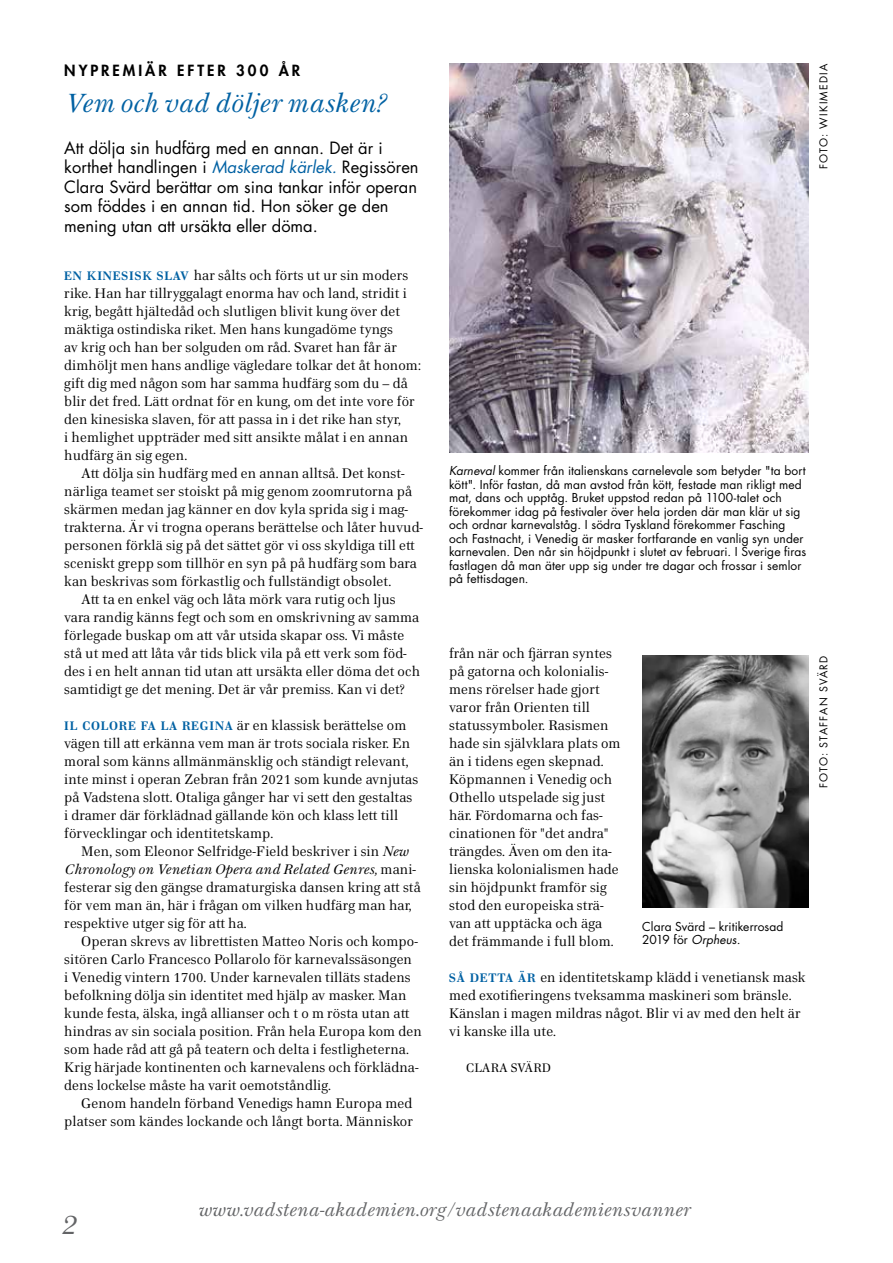
<style>
.page{position:relative;width:893px;height:1263px;background:#fff}
.page>*{position:absolute;margin:0;border:0;box-sizing:border-box;transform-origin:0 0}
.t1{font:italic 27px "Home Text";color:#636466}
.t2{font:italic 25.5px "Home Text";letter-spacing:.005em;color:#0061a3}
.t3{font:italic 18px "Home Text";letter-spacing:.01em;color:#636466}
.t4{font:16.5px/19.5px "Futura Std";color:#000}
.t5{font:800 15px "Futura Std";letter-spacing:.2em;color:#000}
.t6{font:13.5px/18px "Home Text";letter-spacing:.01em;color:#000}
.t7{font:12px/13.5px "Futura Std";letter-spacing:.01em;color:#000}
.t8{font:12px "Home Text";letter-spacing:.01em;color:#000}
.t9{font:10.5px "Futura Std";letter-spacing:.11em;color:#000}
.s1{font-style:italic;color:#0061a3}
.s2{font-weight:700;font-size:12px;color:#0061a3}
.s3{font-style:italic}
</style>
<div class="page">
<img style="left:642px;top:656px;width:166px;height:252px">
<img style="left:449px;top:64px;width:359px;height:388px">
<p class="t5" style="left:64px;top:61px;width:237px">NYPREMIÄR EFTER 300 ÅR</p>
<h2 class="t2" style="left:64px;top:87px;width:323px">Vem och vad döljer masken?</h2>
<p class="t4" style="left:64px;top:138px;width:356px">Att dölja sin hudfärg med en annan. Det är i korthet handlingen i <span class="s1">Maskerad kärlek.</span> Regissören Clara Svärd berättar om sina tankar inför operan som föddes i en annan tid. Hon söker ge den mening utan att ursäkta eller döma.</p>
<p class="t6" style="left:64px;top:266px;width:358px"><span class="s2">EN KINESISK SLAV</span> har sålts och förts ut ur sin moders rike. Han har tillryggalagt enorma hav och land, stridit i krig, begått hjältedåd och slutligen blivit kung över det mäktiga ostindiska riket. Men hans kungadöme tyngs<br>av krig och han ber solguden om råd. Svaret han får är dimhöljt men hans andlige vägledare tolkar det åt honom: gift dig med någon som har samma hudfärg som du – då blir det fred. Lätt ordnat för en kung, om det inte vore för den kinesiska slaven, för att passa in i det rike han styr,<br>i hemlighet uppträder med sitt ansikte målat i en annan hudfärg än sig egen.</p>
<p class="t6" style="left:81px;top:464px;width:325px">Att dölja sin hudfärg med en annan alltså. Det konst-</p>
<p class="t6" style="left:64px;top:482px;width:349px">närliga teamet ser stoiskt på mig genom zoomrutorna på</p>
<p class="t6" style="left:64px;top:500px;width:345px">skärmen medan jag känner en dov kyla sprida sig i mag-</p>
<p class="t6" style="left:64px;top:518px;width:360px">trakterna. Är vi trogna operans berättelse och låter huvud-</p>
<p class="t6" style="left:64px;top:536px;width:352px">personen förklä sig på det sättet gör vi oss skyldiga till ett</p>
<p class="t6" style="left:64px;top:554px;width:354px">sceniskt grepp som tillhör en syn på på hudfärg som bara</p>
<p class="t6" style="left:64px;top:572px;width:328px">kan beskrivas som förkastlig och fullständigt obsolet.</p>
<p class="t6" style="left:81px;top:590px;width:316px">Att ta en enkel väg och låta mörk vara rutig och ljus</p>
<p class="t6" style="left:64px;top:608px;width:356px">vara randig känns fegt och som en omskrivning av samma</p>
<p class="t6" style="left:64px;top:626px;width:342px">förlegade buskap om att vår utsida skapar oss. Vi måste</p>
<p class="t6" style="left:64px;top:644px;width:344px">stå ut med att låta vår tids blick vila på ett verk som föd-</p>
<p class="t6" style="left:64px;top:662px;width:357px">des i en helt annan tid utan att ursäkta eller döma det och</p>
<p class="t6" style="left:64px;top:680px;width:342px">samtidigt ge det mening. Det är vår premiss. Kan vi det?</p>
<p class="t6" style="left:64px;top:716px;width:355px"><span class="s2">IL COLORE FA LA REGINA</span> är en klassisk berättelse om vägen till att erkänna vem man är trots sociala risker. En moral som känns allmänmänsklig och ständigt relevant, inte minst i operan Zebran från 2021 som kunde avnjutas på Vadstena slott. Otaliga gånger har vi sett den gestaltas i dramer där förklädnad gällande kön och klass lett till förvecklingar och identitetskamp.</p>
<p class="t6" style="left:64px;top:842px;width:358px;text-indent:17px">Men, som Eleonor Selfridge-Field beskriver i sin <span class="s3">New Chronology on Venetian Opera and Related Genres,</span> mani&shy;festerar sig den gängse dramaturgiska dansen kring att stå för vem man än, här i frågan om vilken hudfärg man har, respektive utger sig för att ha.</p>
<p class="t6" style="left:64px;top:932px;width:359px;text-indent:17px">Operan skrevs av librettisten Matteo Noris och kompo&shy;sitören Carlo Francesco Pollarolo för karnevalssäsongen<br>i Venedig vintern 1700. Under karnevalen tilläts stadens befolkning dölja sin identitet med hjälp av masker. Man kunde festa, älska, ingå allianser och t o m rösta utan att hindras av sin sociala position. Från hela Europa kom den som hade råd att gå på teatern och delta i festligheterna.<br>Krig härjade kontinenten och karnevalens och förklädna&shy;dens lockelse måste ha varit oemotståndlig.</p>
<p class="t6" style="left:64px;top:1094px;width:350px;text-align:right">Genom handeln förband Venedigs hamn Europa med platser som kändes lockande och långt borta. Människor</p>
<p class="t9" style="left:817px;top:169px;width:107px;rotate:-90deg">FOTO: WIKIMEDIA</p>
<p class="t7" style="left:449px;top:464px;width:359px"><span class="s3">Karneval</span> kommer från italienskans carnelevale som betyder "ta bort kött". Inför fastan, då man avstod från kött, festade man rikligt med mat, dans och upptåg. Bruket uppstod redan på 1100-talet och förekommer idag på festivaler över hela jorden där man klär ut sig och ordnar karnevalståg. I södra Tyskland förekommer Fasching och Fastnacht, i Venedig är masker fortfarande en vanlig syn under karnevalen. Den når sin höjdpunkt i slutet av februari. I Sverige firas fastlagen då man äter upp sig under tre dagar och frossar i semlor på fettisdagen.</p>
<p class="t6" style="left:449px;top:644px;width:173px">från när och fjärran syntes på gatorna och kolonialis&shy;mens rörelser hade gjort varor från Orienten till statussymboler. Rasismen hade sin självklara plats om än i tidens egen skepnad.<br>Köpmannen i Venedig och<br>Othello utspelade sig just här. Fördomarna och fas&shy;cinationen för "det andra" trängdes. Även om den ita&shy;lienska kolonialismen hade sin höjdpunkt framför sig stod den europeiska strä&shy;van att upptäcka och äga det främmande i full blom.</p>
<p class="t6" style="left:449px;top:968px;width:358px"><span class="s2">SÅ DETTA ÄR</span> en identitetskamp klädd i venetiansk mask med exotifieringens tveksamma maskineri som bränsle.<br>Känslan i magen mildras något. Blir vi av med den helt är vi kanske illa ute.</p>
<p class="t8" style="left:466px;top:1060px;width:86px">CLARA SVÄRD</p>
<p class="t7" style="left:642px;top:919px;width:143px">Clara Svärd – kritikerrosad<br>2019 för <span class="s3">Orpheus.</span></p>
<p class="t9" style="left:817px;top:788px;width:134px;rotate:-90deg">FOTO: STAFFAN SVÄRD</p>
<h1 class="t1" style="left:61px;top:1207px;width:17px">2</h1>
<h3 class="t3" style="left:198px;top:1198px;width:494px">www.vadstena-akademien.org/vadstenaakademiensvanner</h3>
</div>
